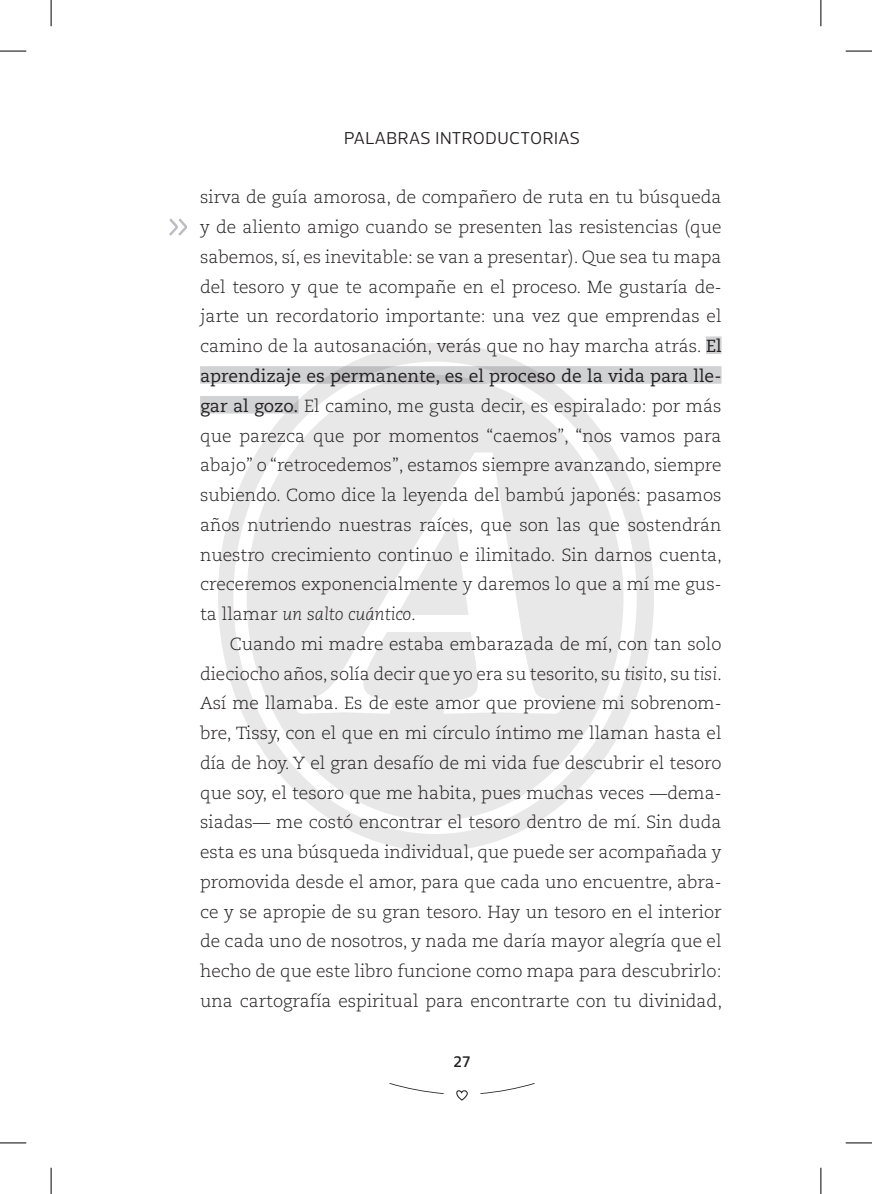
<style>
.page{position:relative;width:872px;height:1194px;background:#fff}
.page>*{position:absolute;margin:0;border:0;box-sizing:border-box;transform-origin:0 0}
.t1{font:300 52.5px "Caecilia LT Std";color:#bcbdc0}
.t2{font:300 17.5px/29.8px "Caecilia LT Std";color:#231f20;text-align:justify}
.t3{font:300 17.5px "Acto";letter-spacing:.025em;color:#231f20}
.t4{font:500 16.62px "Anek Kannada";color:#231f20}
.s1{font-weight:400}
.s2{font-style:italic}
</style>
<div class="page">
<svg style="left:483px;top:1083px;width:51px;height:10px"></svg>
<svg style="left:389px;top:1083px;width:52px;height:10px"></svg>
<svg style="left:456px;top:1090px;width:12px;height:11px"></svg>
<div style="left:705px;top:336px;width:16px;height:18px;background:#d1d2d4"></div>
<div style="left:200px;top:366px;width:521px;height:18px;background:#d1d2d4"></div>
<div style="left:200px;top:396px;width:98px;height:17px;background:#d1d2d4"></div>
<svg style="left:0;top:51px;width:26px;height:1px"></svg>
<svg style="left:845px;top:51px;width:26px;height:1px"></svg>
<svg style="left:0;top:1142px;width:26px;height:1px"></svg>
<svg style="left:845px;top:1142px;width:26px;height:1px"></svg>
<svg style="left:51px;top:0;width:1px;height:26px"></svg>
<svg style="left:51px;top:1167px;width:1px;height:26px"></svg>
<svg style="left:820px;top:0;width:1px;height:26px"></svg>
<svg style="left:820px;top:1167px;width:1px;height:26px"></svg>
<svg style="left:218px;top:343px;width:435px;height:508px"></svg>
<svg style="left:246px;top:375px;width:377px;height:445px;fill:#e8e8e8"></svg>
<svg style="left:397px;top:517px;width:71px;height:98px"></svg>
<p class="t3" style="left:344px;top:128px;width:237px">PALABRAS INTRODUCTORIAS</p>
<h1 class="t1" style="left:166px;top:193px;width:26px">»</h1>
<p class="t2" style="left:200px;top:183px;width:523px">sirva de guía amorosa, de compañero de ruta en tu búsqueda y de aliento amigo cuando se presenten las resistencias (que sabemos, sí, es inevitable: se van a presentar). Que sea tu mapa del tesoro y que te acompañe en el proceso. Me gustaría de&shy;jarte un recordatorio importante: una vez que emprendas el camino de la autosanación, verás que no hay marcha atrás. <span class="s1">El aprendizaje es permanente, es el proceso de la vida para lle&shy;gar al gozo.</span> El camino, me gusta decir, es espiralado: por más que parezca que por momentos “caemos”, “nos vamos para abajo” o “retrocedemos”, estamos siempre avanzando, siempre subiendo. Como dice la leyenda del bambú japonés: pasamos años nutriendo nuestras raíces, que son las que sostendrán nuestro crecimiento continuo e ilimitado. Sin darnos cuenta, creceremos exponencialmente y daremos lo que a mí me gus&shy;ta llamar <span class="s2">un salto cuántico</span>.</p>
<p class="t2" style="left:200px;top:629px;width:523px;text-indent:30px">Cuando mi madre estaba embarazada de mí, con tan solo dieciocho años, solía decir que yo era su tesorito, su <span class="s2">tisito</span>, su <span class="s2">tisi</span>.<br>Así me llamaba. Es de este amor que proviene mi sobrenom&shy;bre, Tissy, con el que en mi círculo íntimo me llaman hasta el día de hoy. Y el gran desafío de mi vida fue descubrir el tesoro que soy, el tesoro que me habita, pues muchas veces —dema&shy;siadas— me costó encontrar el tesoro dentro de mí. Sin duda esta es una búsqueda individual, que puede ser acompañada y promovida desde el amor, para que cada uno encuentre, abra&shy;ce y se apropie de su gran tesoro. Hay un tesoro en el interior de cada uno de nosotros, y nada me daría mayor alegría que el hecho de que este libro funcione como mapa para descubrirlo: una cartografía espiritual para encontrarte con tu divinidad,</p>
<p class="t4" style="left:453px;top:1051px;width:18px">27</p>
</div>
